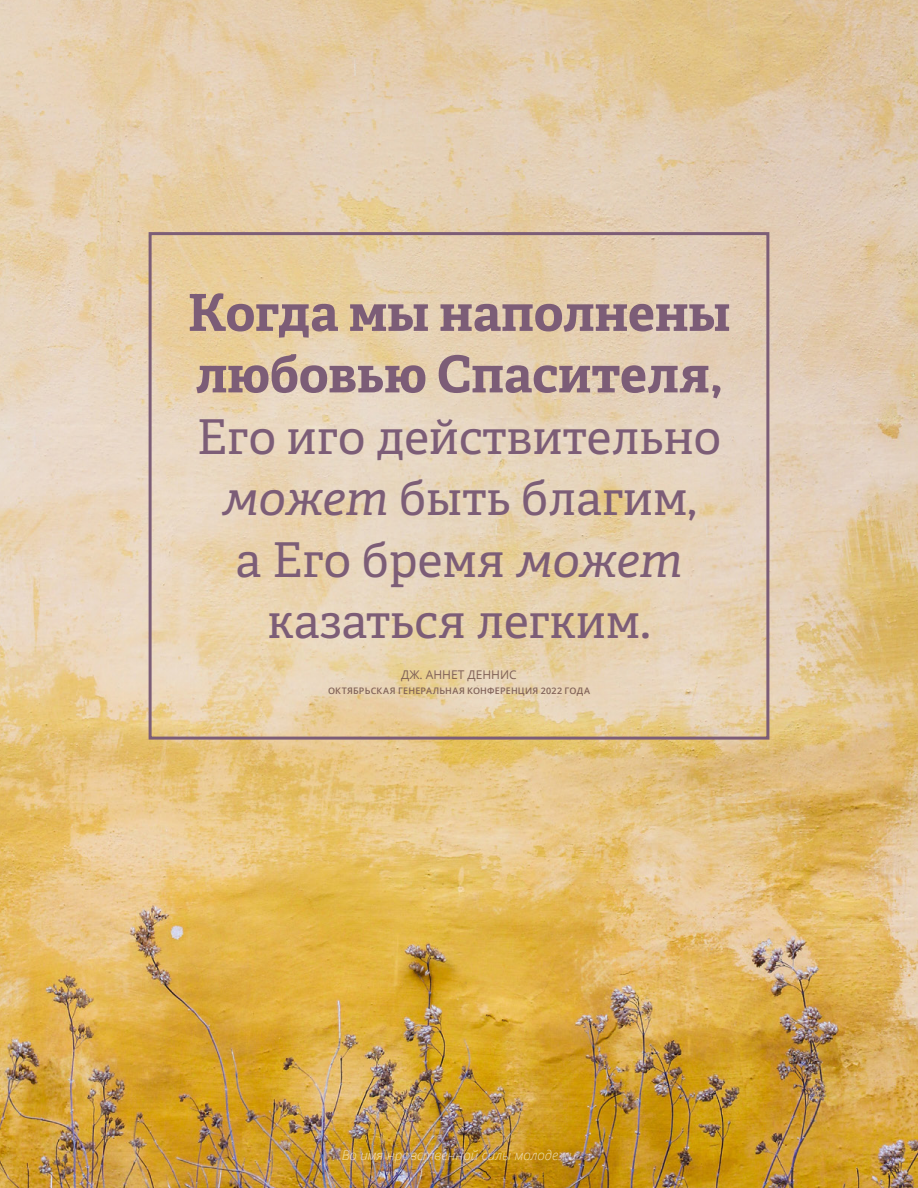
<style>
.page{position:relative;width:918px;height:1188px;background:#fff}
.page>*{position:absolute;margin:0;border:0;box-sizing:border-box;transform-origin:0 0}
.Pull_Quote_Dennis{font:700 51px/61.5px "Helam Slablds Lat";color:#7c5d77}
.Pull_Quote_Dennis-2{font:48px/61.5px "Helam Slablds Lat";color:#7c5d77;text-align:center}
.t1{font:italic 300 13.5px "Dots Solidlds Lat";color:#fff}
.Side_QT_Citation_cen{font:12px "Dots Solidlds Lat";color:#806157}
.Side_QT_Citation_cen-2{font:600 9px "Dots Solidlds Lat";letter-spacing:.025em;color:#806157}
.s1{font-style:italic}
</style>
<div class="page">
<img style="left:0;top:0;width:918px;height:1188px">
<div style="left:149px;top:232px;width:620px;height:508px;border:3px solid #7c5d77"></div>
<p class="Pull_Quote_Dennis" style="left:188px;top:281px;width:544px">Когда мы наполнены любовью Спасителя,</p>
<p class="Pull_Quote_Dennis-2" style="left:197px;top:405px;width:526px">Его иго действительно <span class="s1">может</span> быть благим,<br>а Его бремя <span class="s1">может </span>казаться легким.</p>
<p class="Side_QT_Citation_cen" style="left:401px;top:666px;width:117px">ДЖ. АННЕТ ДЕННИС</p>
<p class="Side_QT_Citation_cen-2" style="left:328px;top:684px;width:263px">ОКТЯБРЬСКАЯ ГЕНЕРАЛЬНАЯ КОНФЕРЕНЦИЯ 2022 ГОДА</p>
<p class="t1" style="left:342px;top:1145px;width:236px">Во имя нравственной силы молодежи</p>
</div>
